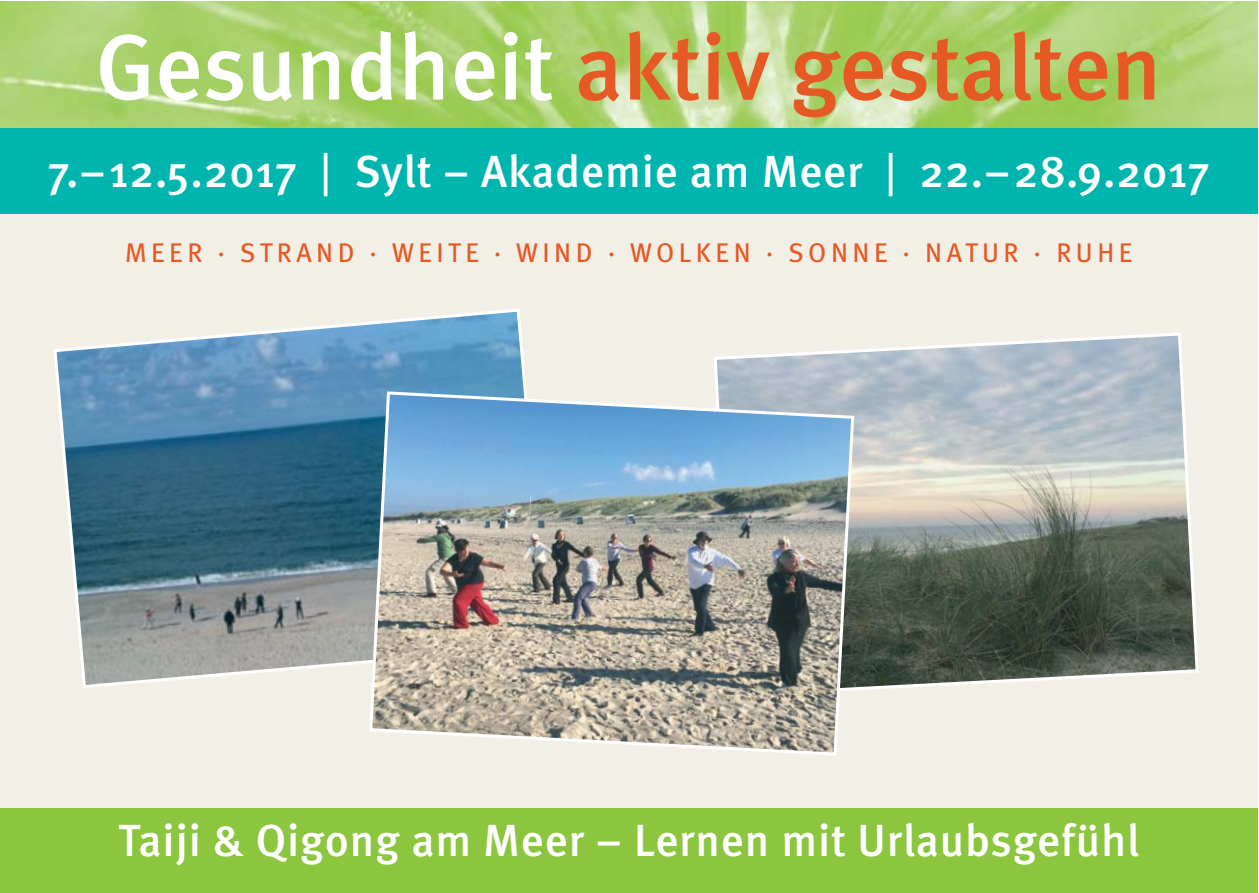
<style>
.page{position:relative;width:1259px;height:893px;background:#fff}
.page>*{position:absolute;margin:0;border:0;box-sizing:border-box;transform-origin:0 0}
.t1{font:500 93px "Meta";color:#e65925}
.t2{font:500 45px "Meta";letter-spacing:.02em;color:#fff}
.t3{font:27px "Meta";letter-spacing:.17em;color:#e65925}
.s1{color:#fff}
.s2{font-weight:400}
</style>
<div class="page">
<div style="left:0;top:2px;width:1257px;height:891px;background:#f2f0e6"></div>
<img style="left:0;top:2px;width:1257px;height:127px">
<div style="left:0;top:129px;width:1257px;height:85px;background:#00b5ad"></div>
<div style="left:0;top:809px;width:1257px;height:84px;background:#8cc63f"></div>
<svg style="left:53px;top:309px;width:474px;height:379px;background:#7294a7"></svg>
<svg style="left:714px;top:333px;width:485px;height:357px;background:#979f9a"></svg>
<img style="left:368px;top:390px;width:488px;height:366px">
<h1 class="t1" style="left:96px;top:13px;width:1067px"><span class="s1">Gesundheit</span> aktiv gestalten</h1>
<p class="t2" style="left:47px;top:146px;width:1164px">7.–12.5.2017 <span class="s2">|</span> Sylt – Akademie am Meer <span class="s2">|</span> 22.–28.9.2017</p>
<p class="t3" style="left:125px;top:237px;width:1008px">MEER · STRAND · WEITE · WIND · WOLKEN · SONNE · NATUR · RUHE</p>
<p class="t2" style="left:119px;top:814px;width:1022px">Taiji &amp; Qigong am Meer – Lernen mit Urlaubsgefühl</p>
</div>
